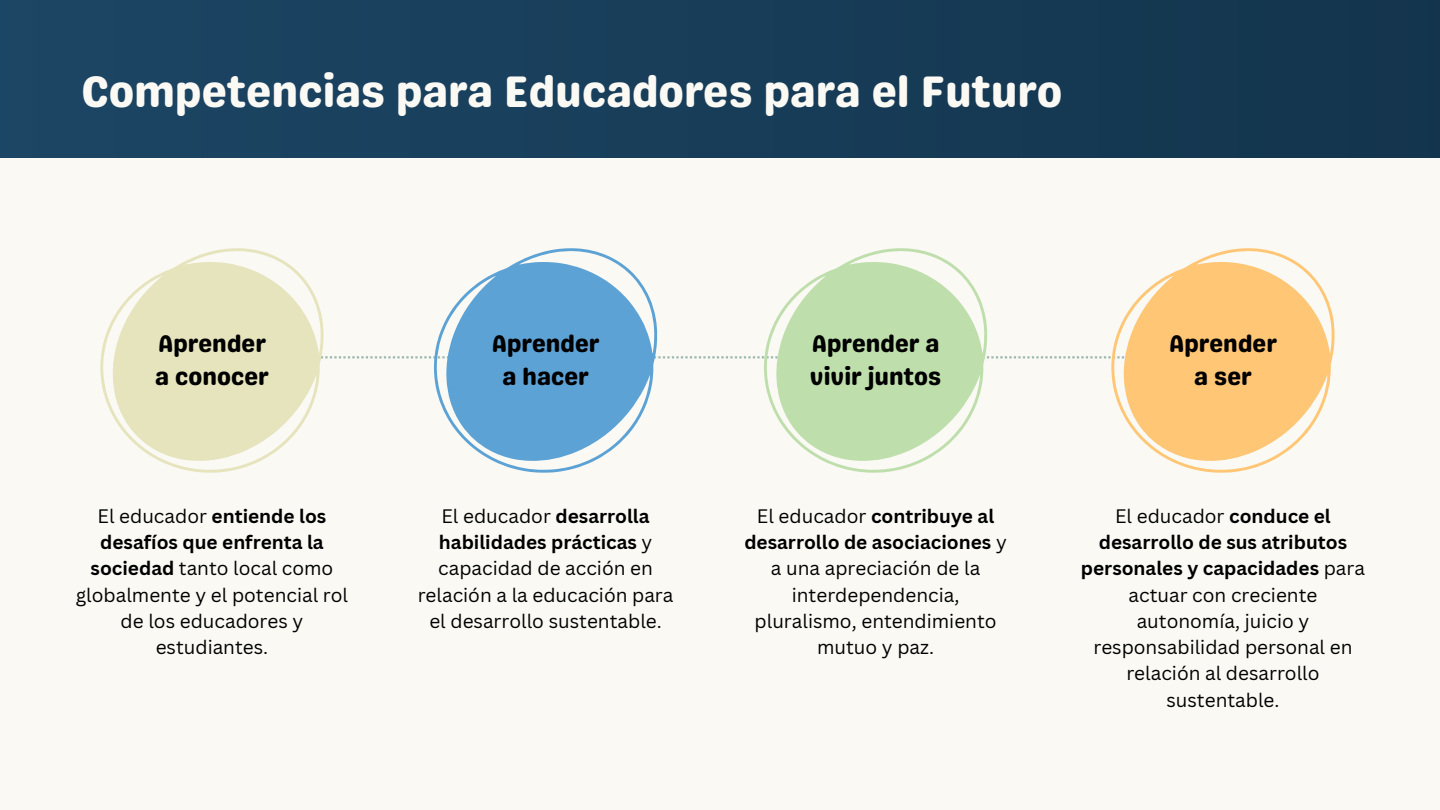
<style>
.page{position:relative;width:1440px;height:810px;background:#faf9f4}
.page>*{position:absolute;margin:0;border:0;box-sizing:border-box;transform-origin:0 0}
.t1{font:44px "Genty Sans";color:#faf9f4}
.t2{font:24px/33px "Genty Sans";color:#000}
.t3{font:19px/26.2px "Canva Sans";color:#000;text-align:center}
.s1{font-weight:700}
</style>
<div class="page">
<div style="left:0;top:0;width:1440px;height:157px;background:#183d59"></div>
<svg style="left:325px;top:356px;width:786px;height:2px"></svg>
<svg style="left:100px;top:248px;width:224px;height:225px;fill:#e6e4bd"></svg>
<svg style="left:434px;top:248px;width:223px;height:225px;fill:#5ca2d5"></svg>
<svg style="left:764px;top:248px;width:223px;height:225px;fill:#bedeac"></svg>
<svg style="left:1111px;top:248px;width:224px;height:225px;fill:#ffc675"></svg>
<h1 class="t1" style="left:81px;top:65px;width:983px">Competencias para Educadores para el Futuro</h1>
<p class="t2" style="left:155px;top:327px;width:115px">Aprender a conocer</p>
<h2 class="t3" style="left:76px;top:503px;width:274px">El educador <span class="s1">entiende los desafíos que enfrenta la sociedad</span> tanto local como globalmente y el potencial rol de los educadores y estudiantes.</h2>
<p class="t2" style="left:492px;top:327px;width:109px;text-align:center">Aprender a hacer</p>
<p class="t3" style="left:418px;top:503px;width:257px">El educador <span class="s1">desarrolla habilidades prácticas</span> y capacidad de acción en relación a la educación para el desarrollo sustentable.</p>
<h2 class="t2" style="left:810px;top:327px;width:133px">Aprender a vivir juntos</h2>
<p class="t3" style="left:744px;top:503px;width:264px">El educador <span class="s1">contribuye al desarrollo de asociaciones</span> y a una apreciación de la interdependencia, pluralismo, entendimiento mutuo y paz.</p>
<p class="t2" style="left:1169px;top:327px;width:109px;text-align:center">Aprender a ser</p>
<h2 class="t3" style="left:1081px;top:503px;width:286px">El educador <span class="s1">conduce el desarrollo de sus atributos personales y capacidades</span> para actuar con creciente autonomía, juicio y responsabilidad personal en relación al desarrollo sustentable.</h2>
</div>
